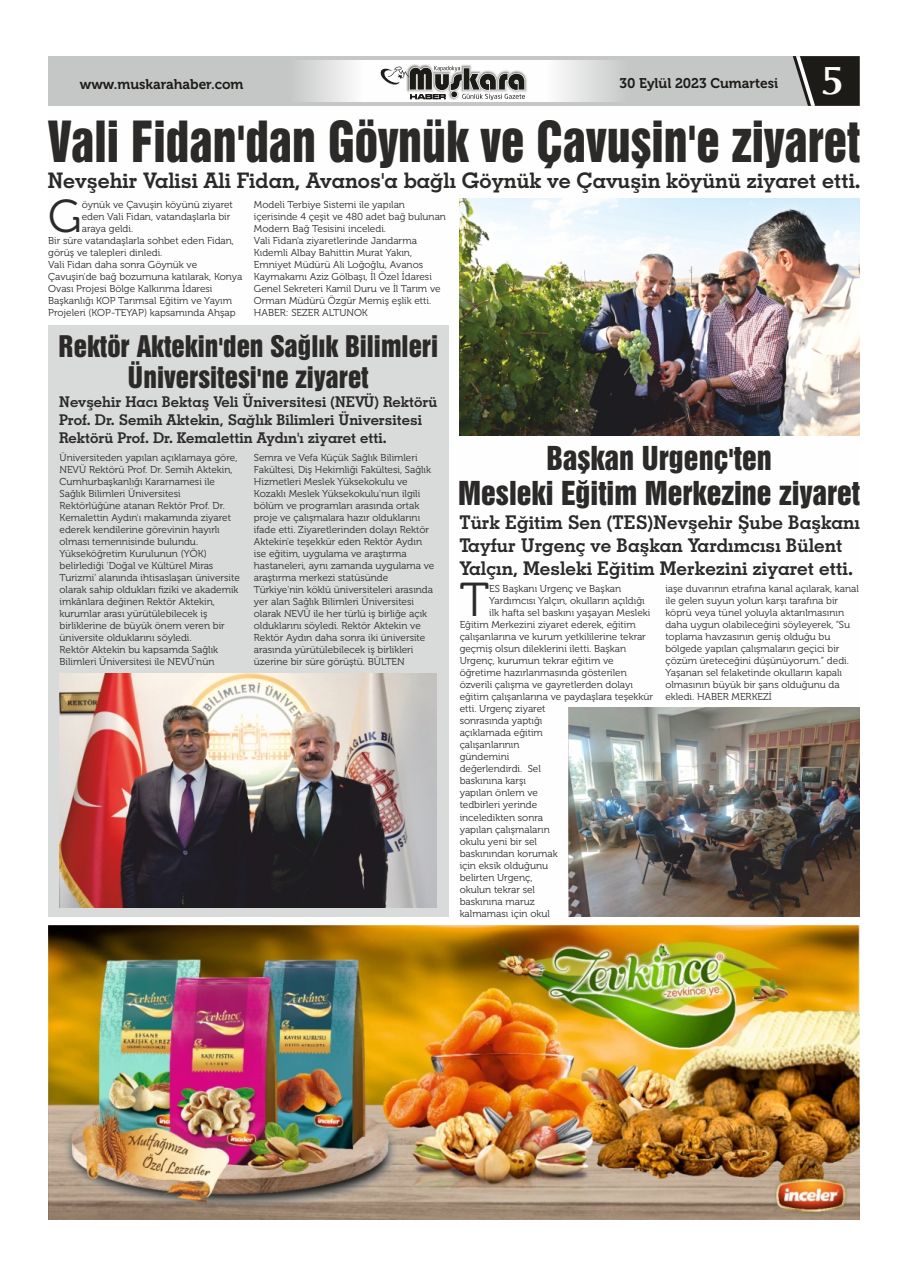
<style>
.page{position:relative;width:908px;height:1276px;background:#fff}
.page>*{position:absolute;margin:0;border:0;box-sizing:border-box;transform-origin:0 0}
.t1{font:51.7px "Swiss 921 BT";color:#2b2a29;scale:.92 1}
.t2{font:47.5px "Museo 300";color:#2b2a29}
.t3{font:45.9px "Museo 300";color:#2b2a29}
.t4{font:700 40.3px "Optima";color:#fefefe}
.t5{font:30.1px/34.7px "Swiss 921 BT";color:#2b2a29;text-align:center}
.t6{font:27.2px/31.4px "Swiss 921 BT";color:#2b2a29;text-align:center}
.t7{font:21.4px "Geometric Slabserif 703 Bold BT";color:#2b2a29}
.t8{font:18.9px/22.7px "Geometric Slabserif 703 Bold BT";color:#2b2a29}
.t9{font:14.9px/17.8px "Geometric Slabserif 703 Bold BT";color:#2b2a29}
.t10{font:14px "Museo 700";color:#1c1b17}
.t11{font:10px/12px "Museo 300";color:#2b2a29}
</style>
<div class="page">
<div style="left:48px;top:56px;width:811px;height:50px;background:#c5c6c6"></div>
<img style="left:303px;top:60px;width:310px;height:42px">
<svg style="left:792px;top:56px;width:67px;height:50px;background:#3f3e3b"></svg>
<img style="left:406px;top:65px;width:121px;height:35px">
<svg style="left:379px;top:66px;width:146px;height:36px;background:#a6a6a4"></svg>
<img style="left:48px;top:925px;width:811px;height:294px">
<img style="left:459px;top:198px;width:400px;height:237px">
<div style="left:48px;top:325px;width:400px;height:591px;background:#d9dada"></div>
<img style="left:568px;top:707px;width:291px;height:209px">
<img style="left:60px;top:673px;width:377px;height:235px">
<h3 class="t10" style="left:80px;top:78px;width:165px">www.muskarahaber.com</h3>
<h3 class="t10" style="left:619px;top:78px;width:160px">30 Eylül 2023 Cumartesi</h3>
<h3 class="t4" style="left:820px;top:63px;width:26px">5</h3>
<h1 class="t1" style="left:49px;top:123px;width:883px">Vali Fidan'dan Göynük ve Çavuşin'e ziyaret</h1>
<h3 class="t7" style="left:48px;top:172px;width:814px">Nevşehir Valisi Ali Fidan, Avanos'a bağlı Göynük ve Çavuşin köyünü ziyaret etti.</h3>
<p class="t11" style="left:82px;top:199px;width:152px">öynük ve Çavuşin köyünü ziyaret</p>
<h3 class="t3" style="left:48px;top:197px;width:35px">G</h3>
<p class="t11" style="left:254px;top:199px;width:193px">Modeli Terbiye Sistemi ile yapılan içerisinde 4 çeşit ve 480 adet bağ bulunan Modern Bağ Tesisini inceledi.<br>Vali Fidan'a ziyaretlerinde Jandarma Kıdemli Albay Bahittin Murat Yakın, Emniyet Müdürü Ali Loğoğlu, Avanos Kaymakamı Aziz Gölbaşı, İl Özel İdaresi Genel Sekreteri Kamil Duru ve İl Tarım ve Orman Müdürü Özgür Memiş eşlik etti.<br>HABER: SEZER ALTUNOK</p>
<p class="t11" style="left:82px;top:211px;width:150px">eden Vali Fidan, vatandaşlarla bir</p>
<p class="t11" style="left:82px;top:223px;width:53px">araya geldi.</p>
<p class="t11" style="left:48px;top:235px;width:187px">Bir süre vatandaşlarla sohbet eden Fidan,</p>
<p class="t11" style="left:48px;top:247px;width:116px">görüş ve talepleri dinledi.</p>
<p class="t11" style="left:48px;top:259px;width:150px">Vali Fidan daha sonra Göynük ve</p>
<p class="t11" style="left:48px;top:271px;width:196px">Çavuşin'de bağ bozumuna katılarak, Konya</p>
<p class="t11" style="left:48px;top:283px;width:166px">Ovası Projesi Bölge Kalkınma İdaresi</p>
<p class="t11" style="left:48px;top:295px;width:185px">Başkanlığı KOP Tarımsal Eğitim ve Yayım</p>
<p class="t11" style="left:48px;top:307px;width:189px">Projeleri (KOP-TEYAP) kapsamında Ahşap</p>
<h3 class="t6" style="left:58px;top:334px;width:381px">Rektör Aktekin'den Sağlık Bilimleri<br>Üniversitesi'ne ziyaret</h3>
<h3 class="t9" style="left:59px;top:394px;width:379px">Nevşehir Hacı Bektaş Veli Üniversitesi (NEVÜ) Rektörü<br>Prof. Dr. Semih Aktekin, Sağlık Bilimleri Üniversitesi<br>Rektörü Prof. Dr. Kemalettin Aydın'ı ziyaret etti.</h3>
<p class="t11" style="left:60px;top:452px;width:182px">Üniversiteden yapılan açıklamaya göre, NEVÜ Rektörü Prof. Dr. Semih Aktekin, Cumhurbaşkanlığı Kararnamesi ile Sağlık Bilimleri Üniversitesi Rektörlüğüne atanan Rektör Prof. Dr.<br>Kemalettin Aydın'ı makamında ziyaret ederek kendilerine görevinin hayırlı olması temennisinde bulundu.<br>Yükseköğretim Kurulunun (YÖK) belirlediği 'Doğal ve Kültürel Miras Turizmi' alanında ihtisaslaşan üniversite olarak sahip oldukları fiziki ve akademik imkânlara değinen Rektör Aktekin, kurumlar arası yürütülebilecek iş birliklerine de büyük önem veren bir üniversite olduklarını söyledi.<br>Rektör Aktekin bu kapsamda Sağlık Bilimleri Üniversitesi ile NEVÜ'nün</p>
<p class="t11" style="left:254px;top:452px;width:182px">Semra ve Vefa Küçük Sağlık Bilimleri Fakültesi, Diş Hekimliği Fakültesi, Sağlık Hizmetleri Meslek Yüksekokulu ve Kozaklı Meslek Yüksekokulu'nun ilgili bölüm ve programları arasında ortak proje ve çalışmalara hazır olduklarını ifade etti. Ziyaretlerinden dolayı Rektör Aktekin'e teşekkür eden Rektör Aydın ise eğitim, uygulama ve araştırma hastaneleri, aynı zamanda uygulama ve araştırma merkezi statüsünde Türkiye'nin köklü üniversiteleri arasında yer alan Sağlık Bilimleri Üniversitesi olarak NEVÜ ile her türlü iş birliğe açık olduklarını söyledi. Rektör Aktekin ve Rektör Aydın daha sonra iki üniversite arasında yürütülebilecek iş birlikleri üzerine bir süre görüştü. BÜLTEN</p>
<h3 class="t5" style="left:458px;top:445px;width:403px">Başkan Urgenç'ten<br>Mesleki Eğitim Merkezine ziyaret</h3>
<h3 class="t8" style="left:459px;top:513px;width:402px">Türk Eğitim Sen (TES)Nevşehir Şube Başkanı<br>Tayfur Urgenç ve Başkan Yardımcısı Bülent<br>Yalçın, Mesleki Eğitim Merkezini ziyaret etti.</h3>
<h2 class="t2" style="left:459px;top:581px;width:31px">T</h2>
<p class="t11" style="left:489px;top:584px;width:133px">ES Başkanı Urgenç ve Başkan</p>
<p class="t11" style="left:665px;top:584px;width:195px">iaşe duvarının etrafına kanal açılarak, kanal ile gelen suyun yolun karşı tarafına bir köprü veya tünel yoluyla aktarılmasının daha uygun olabileceğini söyleyerek, “Su toplama havzasının geniş olduğu bu bölgede yapılan çalışmaların geçici bir çözüm üreteceğini düşünüyorum.” dedi.<br>Yaşanan sel felaketinde okulların kapalı olmasının büyük bir şans olduğunu da ekledi. HABER MERKEZİ</p>
<p class="t11" style="left:489px;top:596px;width:157px">Yardımcısı Yalçın, okulların açıldığı</p>
<p class="t11" style="left:489px;top:608px;width:163px">ilk hafta sel baskını yaşayan Mesleki</p>
<p class="t11" style="left:459px;top:620px;width:177px">Eğitim Merkezini ziyaret ederek, eğitim</p>
<p class="t11" style="left:459px;top:632px;width:188px">çalışanlarına ve kurum yetkililerine tekrar</p>
<p class="t11" style="left:459px;top:644px;width:168px">geçmiş olsun dileklerini iletti. Başkan</p>
<p class="t11" style="left:459px;top:656px;width:155px">Urgenç, kurumun tekrar eğitim ve</p>
<p class="t11" style="left:459px;top:668px;width:169px">öğretime hazırlanmasında gösterilen</p>
<p class="t11" style="left:459px;top:680px;width:175px">özverili çalışma ve gayretlerden dolayı</p>
<p class="t11" style="left:459px;top:692px;width:195px">eğitim çalışanlarına ve paydaşlara teşekkür</p>
<p class="t11" style="left:459px;top:704px;width:87px">etti. Urgenç ziyaret</p>
<p class="t11" style="left:459px;top:716px;width:84px">sonrasında yaptığı</p>
<p class="t11" style="left:459px;top:728px;width:85px">açıklamada eğitim</p>
<p class="t11" style="left:459px;top:740px;width:61px">çalışanlarının</p>
<p class="t11" style="left:459px;top:752px;width:51px">gündemini</p>
<p class="t11" style="left:459px;top:764px;width:83px">değerlendirdi. Sel</p>
<p class="t11" style="left:459px;top:776px;width:68px">baskınına karşı</p>
<p class="t11" style="left:459px;top:788px;width:80px">yapılan önlem ve</p>
<p class="t11" style="left:459px;top:800px;width:79px">tedbirleri yerinde</p>
<p class="t11" style="left:459px;top:812px;width:85px">inceledikten sonra</p>
<p class="t11" style="left:459px;top:824px;width:92px">yapılan çalışmaların</p>
<p class="t11" style="left:459px;top:836px;width:79px">okulu yeni bir sel</p>
<p class="t11" style="left:459px;top:848px;width:99px">baskınından korumak</p>
<p class="t11" style="left:459px;top:860px;width:90px">için eksik olduğunu</p>
<p class="t11" style="left:459px;top:872px;width:74px">belirten Urgenç,</p>
<p class="t11" style="left:459px;top:884px;width:77px">okulun tekrar sel</p>
<p class="t11" style="left:459px;top:896px;width:76px">baskınına maruz</p>
<p class="t11" style="left:459px;top:908px;width:92px">kalmaması için okul</p>
</div>
